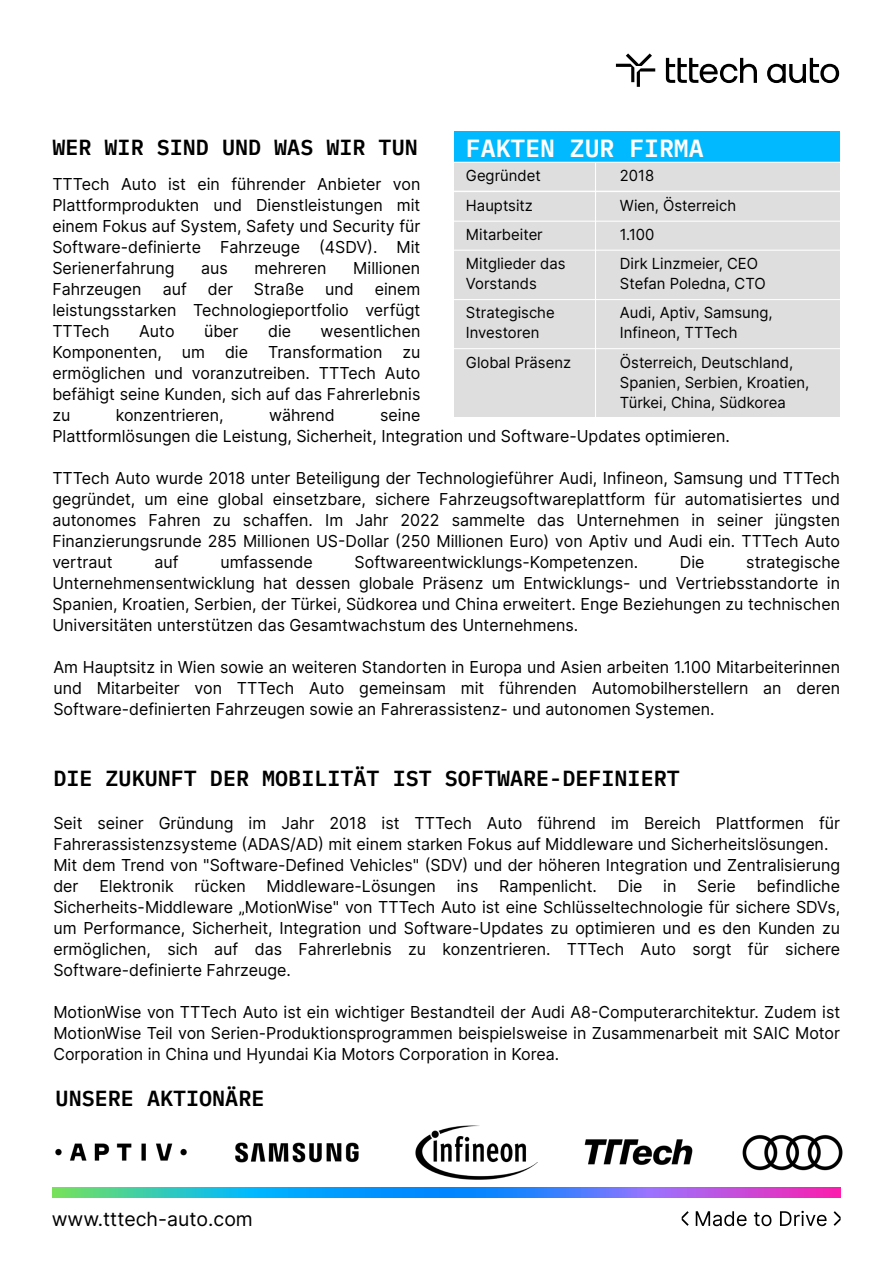
<style>
.page{position:relative;width:893px;height:1263px;background:#fff}
.page>*{position:absolute;margin:0;border:0;box-sizing:border-box;transform-origin:0 0}
.t1{font:600 24.75px "IBM Plex Mono";color:#fff}
.t2{font:600 21.75px "IBM Plex Mono";color:#000}
.t3{font:19.5px "Inter";color:#000}
.t4{font:16.5px/21px "Inter";color:#000;text-align:justify}
.t5{font:15.3px/29.5px "Inter";color:#000}
</style>
<div class="page">
<div style="left:454px;top:160px;width:386px;height:257px;background:#dedede"></div>
<div style="left:454px;top:132px;width:386px;height:30px;background:#00b9ff"></div>
<hr style="left:595px;top:162px;width:1px;height:264px;background:#fff">
<hr style="left:454px;top:191px;width:386px;height:1px;background:#fff">
<hr style="left:454px;top:162px;width:386px;height:1px;background:#fff">
<hr style="left:454px;top:221px;width:386px;height:1px;background:#fff">
<hr style="left:454px;top:250px;width:386px;height:1px;background:#fff">
<hr style="left:454px;top:299px;width:386px;height:1px;background:#fff">
<hr style="left:454px;top:348px;width:386px;height:1px;background:#fff">
<svg style="left:52px;top:1187px;width:789px;height:10px;background:#4f8ce0"></svg>
<svg style="left:616px;top:53px;width:223px;height:34px"></svg>
<img style="left:55px;top:1143px;width:132px;height:18px">
<img style="left:235px;top:1142px;width:124px;height:21px">
<img style="left:415px;top:1125px;width:122px;height:54px">
<img style="left:584px;top:1139px;width:109px;height:26px">
<img style="left:742px;top:1134px;width:101px;height:37px">
<svg style="left:834px;top:1211px;width:7px;height:15px"></svg>
<svg style="left:682px;top:1211px;width:7px;height:15px"></svg>
<svg style="left:696px;top:1211px;width:50px;height:15px"></svg>
<svg style="left:754px;top:1212px;width:17px;height:14px"></svg>
<svg style="left:780px;top:1211px;width:46px;height:15px"></svg>
<h2 class="t2" style="left:52px;top:130px;width:367px">WER WIR SIND UND WAS WIR TUN</h2>
<p class="t4" style="left:52px;top:173px;width:370px">TTTech Auto ist ein führender Anbieter von Plattformprodukten und Dienstleistungen mit einem Fokus auf System, Safety und Security für Software-definierte Fahrzeuge (4SDV). Mit Serienerfahrung</p>
<h1 class="t1" style="left:466px;top:129px;width:239px">FAKTEN ZUR FIRMA</h1>
<p class="t5" style="left:466px;top:161px;width:76px">Gegründet<br>Hauptsitz</p>
<p class="t5" style="left:620px;top:161px;width:36px">2018</p>
<p class="t5" style="left:620px;top:190px;width:118px">Wien, Österreich</p>
<p class="t5" style="left:466px;top:220px;width:101px;line-height:29px">Mitarbeiter<br>Mitglieder das</p>
<p class="t5" style="left:466px;top:268px;width:90px">Vorstands<br>Strategische</p>
<p class="t5" style="left:466px;top:318px;width:107px">Investoren<br>Global Präsenz</p>
<p class="t5" style="left:620px;top:220px;width:140px;line-height:29px">1.100<br>Dirk Linzmeier, CEO</p>
<p class="t5" style="left:620px;top:268px;width:154px">Stefan Poledna, CTO<br>Audi, Aptiv, Samsung,</p>
<p class="t5" style="left:620px;top:318px;width:119px">Infineon, TTTech</p>
<p class="t4" style="left:201px;top:257px;width:28px">aus</p>
<p class="t4" style="left:255px;top:257px;width:74px">mehreren</p>
<p class="t4" style="left:353px;top:257px;width:68px">Millionen</p>
<p class="t4" style="left:52px;top:278px;width:91px">Fahrzeugen</p>
<p class="t4" style="left:163px;top:278px;width:26px">auf</p>
<p class="t4" style="left:208px;top:278px;width:27px">der</p>
<p class="t4" style="left:254px;top:278px;width:52px">Straße</p>
<p class="t4" style="left:325px;top:278px;width:30px">und</p>
<p class="t4" style="left:52px;top:278px;width:369px;text-indent:322px">einem leistungsstarken Technologieportfolio verfügt TTTech</p>
<p class="t4" style="left:52px;top:320px;width:369px;text-indent:268px">wesentlichen Komponenten, um die Transformation zu ermöglichen und voranzutreiben. TTTech Auto befähigt seine Kunden, sich auf das Fahrerlebnis zu</p>
<p class="t4" style="left:139px;top:320px;width:37px">Auto</p>
<p class="t4" style="left:204px;top:320px;width:36px">über</p>
<p class="t4" style="left:268px;top:320px;width:25px">die</p>
<p class="t5" style="left:620px;top:352px;width:191px;line-height:20px">Österreich, Deutschland,<br>Spanien, Serbien, Kroatien,<br>Türkei, China, Südkorea</p>
<p class="t4" style="left:52px;top:404px;width:679px;text-indent:328px">seine<br>Plattformlösungen die Leistung, Sicherheit, Integration und Software-Updates optimieren.</p>
<p class="t4" style="left:52px;top:467px;width:789px">TTTech Auto wurde 2018 unter Beteiligung der Technologieführer Audi, Infineon, Samsung und TTTech gegründet, um eine global einsetzbare, sichere Fahrzeugsoftwareplattform für automatisiertes und autonomes Fahren zu schaffen. Im Jahr 2022 sammelte das Unternehmen in seiner jüngsten Finanzierungsrunde 285 Millionen US-Dollar (250 Millionen Euro) von Aptiv und Audi ein. TTTech Auto vertraut</p>
<p class="t4" style="left:116px;top:404px;width:110px">konzentrieren,</p>
<p class="t4" style="left:269px;top:404px;width:67px">während</p>
<p class="t4" style="left:154px;top:551px;width:26px">auf</p>
<p class="t4" style="left:220px;top:551px;width:94px">umfassende</p>
<p class="t4" style="left:355px;top:551px;width:285px">Softwareentwicklungs-Kompetenzen.</p>
<p class="t4" style="left:680px;top:551px;width:26px">Die</p>
<p class="t4" style="left:52px;top:551px;width:789px;text-indent:694px">strategische Unternehmensentwicklung hat dessen globale Präsenz um Entwicklungs- und Vertriebsstandorte in Spanien, Kroatien, Serbien, der Türkei, Südkorea und China erweitert. Enge Beziehungen zu technischen Universitäten unterstützen das Gesamtwachstum des Unternehmens.</p>
<p class="t4" style="left:53px;top:656px;width:788px">Am Hauptsitz in Wien sowie an weiteren Standorten in Europa und Asien arbeiten 1.100 Mitarbeiterinnen und Mitarbeiter von TTTech Auto gemeinsam mit führenden Automobilherstellern an deren Software-definierten Fahrzeugen sowie an Fahrerassistenz- und autonomen Systemen.</p>
<h2 class="t2" style="left:53px;top:761px;width:628px">DIE ZUKUNFT DER MOBILITÄT IST SOFTWARE-DEFINIERT</h2>
<p class="t4" style="left:53px;top:812px;width:788px;text-align:left">Seit seiner Gründung im Jahr 2018 ist TTTech Auto führend im Bereich Plattformen für Fahrerassistenzsysteme (ADAS/AD) mit einem starken Fokus auf Middleware und Sicherheitslösungen.<br>Mit dem Trend von "Software-Defined Vehicles" (SDV) und der höheren Integration und Zentralisierung der</p>
<p class="t4" style="left:53px;top:875px;width:788px;text-indent:703px">befindliche Sicherheits-Middleware „MotionWise" von TTTech Auto ist eine Schlüsseltechnologie für sichere SDVs, um Performance, Sicherheit, Integration und Software-Updates zu optimieren und es den Kunden zu ermöglichen, sich auf das Fahrerlebnis zu konzentrieren. TTTech Auto sorgt für sichere Software-definierte Fahrzeuge.</p>
<p class="t4" style="left:53px;top:1001px;width:788px">MotionWise von TTTech Auto ist ein wichtiger Bestandteil der Audi A8-Computerarchitektur. Zudem ist MotionWise Teil von Serien-Produktionsprogrammen beispielsweise in Zusammenarbeit mit SAIC Motor Corporation in China und Hyundai Kia Motors Corporation in Korea.</p>
<h2 class="t2" style="left:56px;top:1081px;width:210px">UNSERE AKTIONÄRE</h2>
<p class="t4" style="left:99px;top:875px;width:76px">Elektronik</p>
<p class="t4" style="left:195px;top:875px;width:53px">rücken</p>
<p class="t4" style="left:267px;top:875px;width:171px">Middleware-Lösungen</p>
<p class="t4" style="left:457px;top:875px;width:23px">ins</p>
<p class="t4" style="left:499px;top:875px;width:99px">Rampenlicht.</p>
<p class="t4" style="left:618px;top:875px;width:26px">Die</p>
<p class="t4" style="left:663px;top:875px;width:15px">in</p>
<p class="t4" style="left:697px;top:875px;width:40px">Serie</p>
<p class="t3" style="left:52px;top:1205px;width:203px">www.tttech-auto.com</p>
</div>
